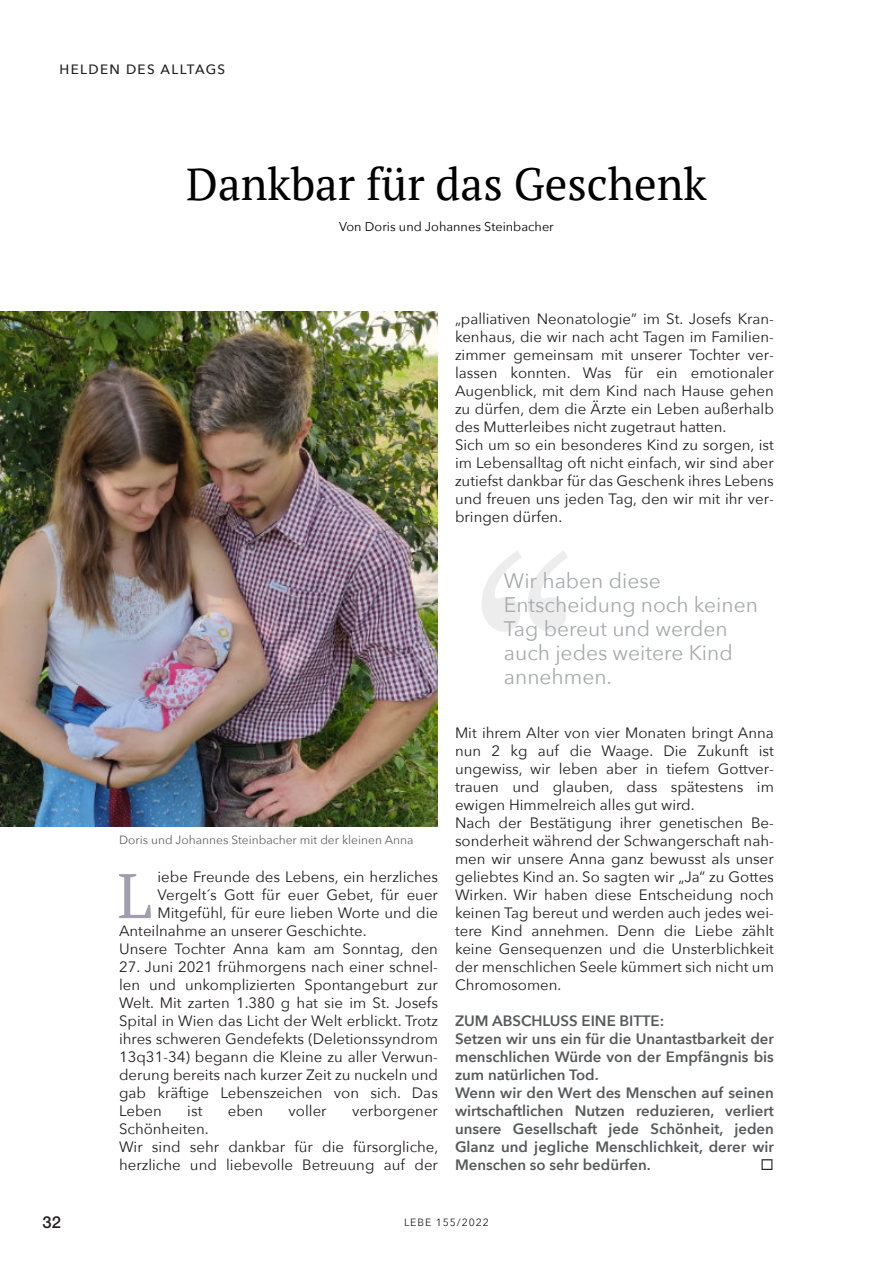
<style>
.page{position:relative;width:893px;height:1263px;background:#fff}
.page>*{position:absolute;margin:0;border:0;box-sizing:border-box;transform-origin:0 0}
.t1{font:63px "PT Serif";color:#a39eaf}
.t2{font:45px "PT Serif";color:#000}
.t3{font:21px/24px "Avenir Next";color:#a7a9ac}
.t4{font:500 16.5px "Helvetica Neue LT Pro";color:#231f20}
.t5{font:15px/18px "Avenir Next";color:#231f20}
.t6{font:600 15px/18px "Avenir Next";color:#58595b}
.t7{font:500 13.5px "Avenir Next";letter-spacing:.1em;color:#231f20}
.t8{font:12.75px "Avenir Next";color:#000}
.t9{font:12px "Avenir Next";color:#656263}
.t10{font:10.5px "Avenir Next";letter-spacing:.09em;color:#231f20}
</style>
<div class="page">
<img style="left:0;top:311px;width:438px;height:516px">
<svg style="left:482px;top:551px;width:86px;height:81px"></svg>
<p class="t7" style="left:60px;top:60px;width:167px">HELDEN DES ALLTAGS</p>
<h2 class="t2" style="left:186px;top:165px;width:522px">Dankbar für das Geschenk</h2>
<p class="t8" style="left:339px;top:218px;width:216px">Von Doris und Johannes Steinbacher</p>
<p class="t5" style="left:455px;top:310px;width:320px">„palliativen Neonatologie” im St. Josefs Kran&shy;kenhaus, die wir nach acht Tagen im Familien&shy;zimmer gemeinsam mit unserer Tochter ver&shy;lassen konnten. Was für ein emotionaler Augenblick, mit dem Kind nach Hause gehen zu dürfen, dem die Ärzte ein Leben außerhalb des Mutterleibes nicht zugetraut hatten.<br>Sich um so ein besonderes Kind zu sorgen, ist im Lebensalltag oft nicht einfach, wir sind aber zutiefst dankbar für das Geschenk ihres Lebens und freuen uns jeden Tag, den wir mit ihr ver&shy;bringen dürfen.</p>
<p class="t9" style="left:119px;top:832px;width:296px">Doris und Johannes Steinbacher mit der kleinen Anna</p>
<h1 class="t1" style="left:117px;top:869px;width:36px">L</h1>
<p class="t5" style="left:157px;top:868px;width:282px">iebe Freunde des Lebens, ein herzliches</p>
<p class="t5" style="left:157px;top:886px;width:282px">Vergelt´s Gott für euer Gebet, für euer</p>
<p class="t5" style="left:157px;top:904px;width:282px">Mitgefühl, für eure lieben Worte und die</p>
<p class="t5" style="left:119px;top:922px;width:249px">Anteilnahme an unserer Geschichte.</p>
<p class="t5" style="left:119px;top:940px;width:320px">Unsere Tochter Anna kam am Sonntag, den</p>
<p class="t5" style="left:119px;top:958px;width:320px;text-align:justify">27. Juni 2021 frühmorgens nach einer schnel&shy;len und unkomplizierten Spontangeburt zur Welt. Mit zarten 1.380 g hat sie im St. Josefs Spital in Wien das Licht der Welt erblickt. Trotz ihres schweren Gendefekts (Deletionssyndrom 13q31-34) begann die Kleine zu aller Verwun&shy;derung bereits nach kurzer Zeit zu nuckeln und gab kräftige Lebenszeichen von sich. Das Leben</p>
<p class="t5" style="left:187px;top:1102px;width:17px">ist</p>
<p class="t5" style="left:228px;top:1102px;width:37px">eben</p>
<p class="t5" style="left:289px;top:1102px;width:40px">voller</p>
<p class="t5" style="left:352px;top:1102px;width:87px">verborgener</p>
<p class="t5" style="left:119px;top:1120px;width:321px">Schönheiten.<br>Wir sind sehr dankbar für die fürsorgliche, herzliche und liebevolle Betreuung auf der</p>
<h3 class="t3" style="left:504px;top:569px;width:255px">Wir haben diese<br>Entscheidung noch keinen<br>Tag bereut und werden auch jedes weitere Kind annehmen.</h3>
<p class="t5" style="left:455px;top:724px;width:320px">Mit ihrem Alter von vier Monaten bringt Anna nun 2 kg auf die Waage. Die Zukunft ist ungewiss, wir leben aber in tiefem Gottver&shy;trauen und glauben, dass spätestens im ewigen Himmelreich alles gut wird.<br>Nach der Bestätigung ihrer genetischen Be&shy;sonderheit während der Schwangerschaft nah&shy;men wir unsere Anna ganz bewusst als unser geliebtes Kind an. So sagten wir „Ja” zu Gottes Wirken. Wir haben diese Entscheidung noch keinen Tag bereut und werden auch jedes wei&shy;tere Kind annehmen. Denn die Liebe zählt keine Gensequenzen und die Unsterblichkeit der menschlichen Seele kümmert sich nicht um Chromosomen.</p>
<p class="t6" style="left:455px;top:1012px;width:320px">ZUM ABSCHLUSS EINE BITTE:<br>Setzen wir uns ein für die Unantastbarkeit der menschlichen Würde von der Empfängnis bis zum natürlichen Tod.<br>Wenn wir den Wert des Menschen auf seinen wirtschaftlichen Nutzen reduzieren, verliert unsere Gesellschaft jede Schönheit, jeden Glanz und jegliche Menschlichkeit, derer wir Menschen so sehr bedürfen.</p>
<p class="t4" style="left:43px;top:1216px;width:20px">32</p>
<p class="t10" style="left:404px;top:1215px;width:86px">LEBE 155/2022</p>
</div>
